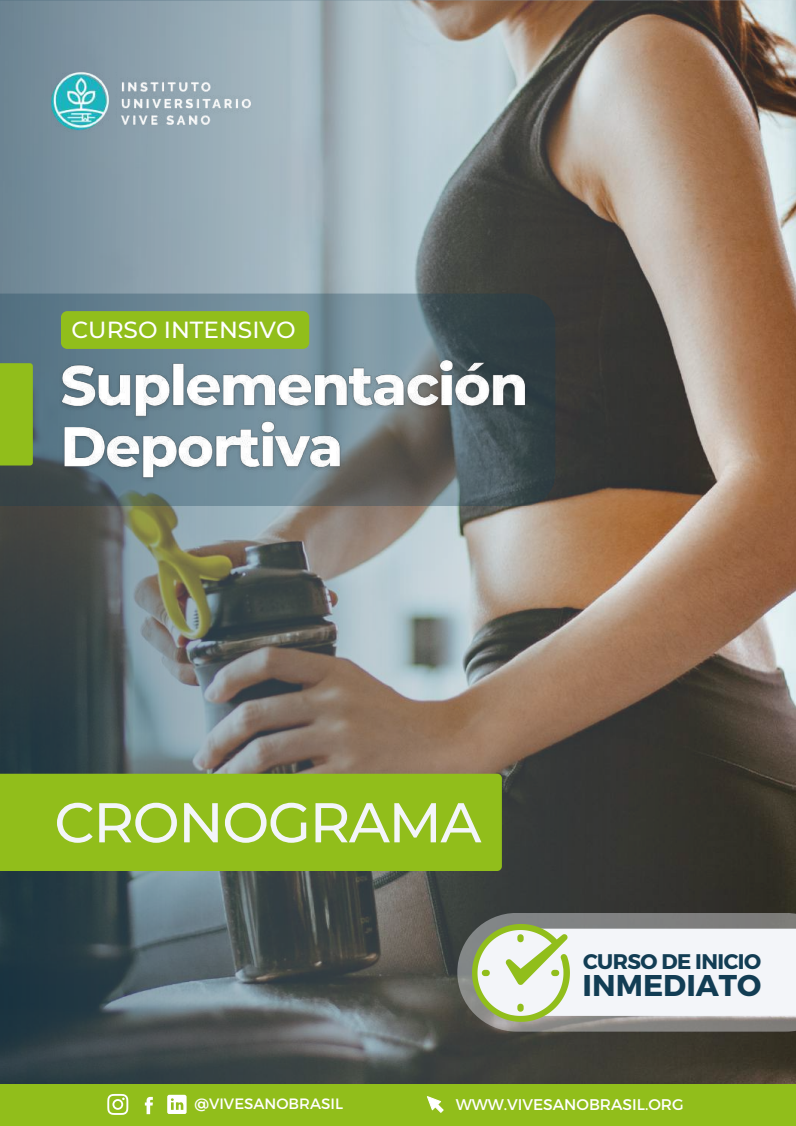
<style>
.page{position:relative;width:796px;height:1126px;background:#fff}
.page>*{position:absolute;margin:0;border:0;box-sizing:border-box;transform-origin:0 0}
.t1{font:500 55.88px "Montserrat";letter-spacing:-.025em;color:#f3f5f9}
.t2{font:700 30px "Montserrat";color:#123d54}
.t3{font:500 23.25px "Montserrat";color:#fff}
.t4{font:700 21.15px "Montserrat";letter-spacing:-.025em;color:#123d54}
.t5{font:15.45px "Montserrat";color:#fff}
.t6{font:15px "Montserrat";color:#fff}
</style>
<div class="page">
<img style="left:0;top:0;width:795px;height:1084px">
<div style="left:0;top:1084px;width:795px;height:41px;background:#91be1b"></div>
<svg style="left:107px;top:1093px;width:21px;height:21px"></svg>
<svg style="left:145px;top:1096px;width:8px;height:17px"></svg>
<svg style="left:167px;top:1094px;width:19px;height:19px"></svg>
<svg style="left:427px;top:1096px;width:16px;height:16px"></svg>
<div style="left:0;top:773px;width:501px;height:97px;background:#91be1b"></div>
<svg style="left:0;top:293px;width:555px;height:213px;background:#576b73"></svg>
<div style="left:0;top:363px;width:33px;height:102px;background:#91be1b"></div>
<div style="left:61px;top:311px;width:248px;height:38px;background:#91be1b;border-radius:6px"></div>
<img style="left:54px;top:351px;width:479px;height:136px">
<img style="left:51px;top:65px;width:66px;height:73px">
<img style="left:115px;top:73px;width:137px;height:56px">
<svg style="left:457px;top:912px;width:338px;height:119px;background:#767674"></svg>
<svg style="left:472px;top:923px;width:323px;height:98px"></svg>
<h3 class="t3" style="left:71px;top:315px;width:225px">CURSO INTENSIVO</h3>
<h1 class="t1" style="left:54px;top:788px;width:428px">CRONOGRAMA</h1>
<h3 class="t4" style="left:583px;top:947px;width:179px">CURSO DE INICIO</h3>
<h2 class="t2" style="left:582px;top:964px;width:180px">INMEDIATO</h2>
<p class="t6" style="left:194px;top:1093px;width:150px">@VIVESANOBRASIL</p>
<p class="t5" style="left:455px;top:1093px;width:229px">WWW.VIVESANOBRASIL.ORG</p>
</div>
